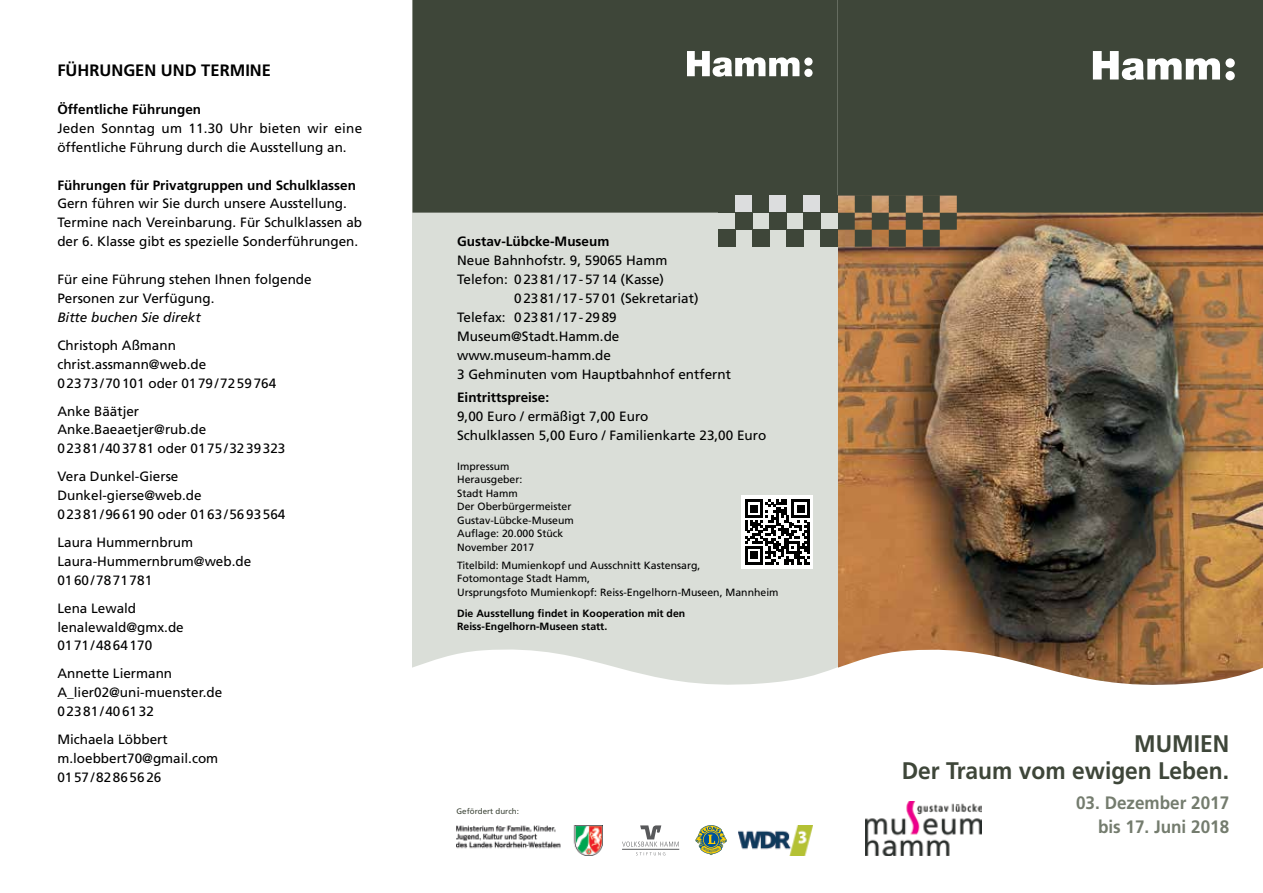
<style>
.page{position:relative;width:1263px;height:893px;background:#fff}
.page>*{position:absolute;margin:0;border:0;box-sizing:border-box;transform-origin:0 0}
.t1{font:700 24px/27px "Frutiger";color:#3e4639;text-align:right;scale:.95 1}
.t2{font:700 18px/24px "Frutiger";color:#747c6e;text-align:right;scale:.95 1}
.t3{font:700 16.5px "Frutiger";color:#000}
.t4{font:13.5px/18.9px "Frutiger";color:#000}
.t5{font:700 13.5px "Frutiger";color:#000}
.t6{font:italic 13.5px "Frutiger";color:#000}
.t7{font:10.5px/13.5px "Frutiger";color:#000}
.t8{font:700 10.5px/13.5px "Frutiger";color:#000}
.t9{font:7.95px "Frutiger";color:#3e4639}
</style>
<div class="page">
<img style="left:838px;top:247px;width:425px;height:403px">
<svg style="left:838px;top:0;width:425px;height:247px;fill:#3e4639"></svg>
<svg style="left:838px;top:650px;width:425px;height:35px"></svg>
<svg style="left:1093px;top:51px;width:127px;height:29px"></svg>
<svg style="left:1225px;top:58px;width:10px;height:10px"></svg>
<div style="left:1225px;top:71px;width:10px;height:9px;background:#fff;border-radius:50%"></div>
<div style="left:412px;top:0;width:426px;height:693px;background:#daded8"></div>
<svg style="left:412px;top:0;width:426px;height:247px;fill:#3e4639"></svg>
<svg style="left:412px;top:649px;width:426px;height:207px"></svg>
<div style="left:719px;top:196px;width:17px;height:17px;background:#3e4639"></div>
<div style="left:719px;top:230px;width:17px;height:17px;background:#3e4639"></div>
<div style="left:736px;top:196px;width:17px;height:17px;background:#dcddde"></div>
<div style="left:736px;top:213px;width:17px;height:17px;background:#3e4639"></div>
<div style="left:753px;top:196px;width:17px;height:17px;background:#3e4639"></div>
<div style="left:753px;top:230px;width:17px;height:17px;background:#3e4639"></div>
<div style="left:770px;top:196px;width:17px;height:17px;background:#dcddde"></div>
<div style="left:770px;top:213px;width:17px;height:17px;background:#3e4639"></div>
<div style="left:787px;top:196px;width:17px;height:17px;background:#3e4639"></div>
<div style="left:787px;top:230px;width:17px;height:17px;background:#3e4639"></div>
<div style="left:804px;top:196px;width:17px;height:17px;background:#dcddde"></div>
<div style="left:804px;top:213px;width:17px;height:17px;background:#3e4639"></div>
<div style="left:821px;top:196px;width:17px;height:17px;background:#3e4639"></div>
<div style="left:821px;top:230px;width:17px;height:17px;background:#3e4639"></div>
<img style="left:865px;top:801px;width:117px;height:55px">
<svg style="left:687px;top:51px;width:112px;height:26px"></svg>
<div style="left:804px;top:58px;width:8px;height:8px;background:#fff;border-radius:50%"></div>
<div style="left:804px;top:69px;width:8px;height:8px;background:#fff;border-radius:50%"></div>
<div style="left:741px;top:496px;width:72px;height:73px;background:#fff"></div>
<svg style="left:745px;top:499px;width:65px;height:65px"></svg>
<img style="left:738px;top:826px;width:75px;height:29px">
<img style="left:457px;top:825px;width:146px;height:30px">
<svg style="left:622px;top:825px;width:57px;height:30px"></svg>
<svg style="left:695px;top:825px;width:32px;height:30px"></svg>
<p class="t3" style="left:57px;top:61px;width:215px">FÜHRUNGEN UND TERMINE</p>
<p class="t5" style="left:57px;top:101px;width:145px">Öffentliche Führungen</p>
<p class="t4" style="left:57px;top:119px;width:306px">Jeden Sonntag um 11.30 Uhr bieten wir eine öffentliche Führung durch die Ausstellung an.</p>
<p class="t5" style="left:57px;top:177px;width:300px">Führungen für Privatgruppen und Schulklassen</p>
<p class="t4" style="left:57px;top:194px;width:306px">Gern führen wir Sie durch unsere Ausstellung.<br>Termine nach Vereinbarung. Für Schulklassen ab der 6. Klasse gibt es spezielle Sonderführungen.</p>
<p class="t4" style="left:57px;top:270px;width:256px">Für eine Führung stehen Ihnen folgende<br>Personen zur Verfügung.</p>
<p class="t6" style="left:57px;top:309px;width:145px">Bitte buchen Sie direkt</p>
<p class="t4" style="left:57px;top:336px;width:220px">Christoph Aßmann christ.assmann@web.de<br>02373/70101 oder 0179/7259764</p>
<p class="t4" style="left:57px;top:401px;width:229px">Anke Bäätjer<br>Anke.Baeaetjer@rub.de<br>02381/403781 oder 0175/3239323</p>
<p class="t4" style="left:57px;top:467px;width:229px">Vera Dunkel-Gierse<br>Dunkel-gierse@web.de<br>02381/966190 oder 0163/5693564</p>
<p class="t4" style="left:57px;top:533px;width:195px">Laura Hummernbrum<br>Laura-Hummernbrum@web.de<br>0160/7871781</p>
<p class="t4" style="left:57px;top:599px;width:128px">Lena Lewald lenalewald@gmx.de<br>0171/4864170</p>
<p class="t4" style="left:57px;top:664px;width:166px">Annette Liermann<br>A_lier02@uni-muenster.de<br>02381/406132</p>
<p class="t4" style="left:57px;top:730px;width:162px">Michaela Löbbert m.loebbert70@gmail.com<br>0157/82865626</p>
<p class="t5" style="left:457px;top:234px;width:154px">Gustav-Lübcke-Museum</p>
<p class="t4" style="left:457px;top:251px;width:212px">Neue Bahnhofstr. 9, 59065 Hamm</p>
<p class="t4" style="left:457px;top:270px;width:208px">Telefon: 02381/17-5714 (Kasse)</p>
<p class="t4" style="left:514px;top:289px;width:186px">02381/17-5701 (Sekretariat)</p>
<p class="t4" style="left:457px;top:308px;width:161px">Telefax: 02381/17-2989</p>
<p class="t4" style="left:457px;top:327px;width:164px">Museum@Stadt.Hamm.de</p>
<p class="t4" style="left:457px;top:346px;width:155px">www.museum-hamm.de</p>
<p class="t4" style="left:457px;top:365px;width:275px">3 Gehminuten vom Hauptbahnhof entfernt</p>
<p class="t5" style="left:457px;top:389px;width:94px">Eintrittspreise:</p>
<p class="t4" style="left:457px;top:407px;width:311px">9,00 Euro / ermäßigt 7,00 Euro<br>Schulklassen 5,00 Euro / Familienkarte 23,00 Euro</p>
<p class="t7" style="left:457px;top:459px;width:118px">Impressum<br>Herausgeber:<br>Stadt Hamm<br>Der Oberbürgermeister<br>Gustav-Lübcke-Museum<br>Auflage: 20.000 Stück<br>November 2017</p>
<p class="t7" style="left:457px;top:558px;width:323px">Titelbild: Mumienkopf und Ausschnitt Kastensarg,<br>Fotomontage Stadt Hamm,<br>Ursprungsfoto Mumienkopf: Reiss-Engelhorn-Museen, Mannheim</p>
<p class="t8" style="left:457px;top:606px;width:230px">Die Ausstellung findet in Kooperation mit den<br>Reiss-Engelhorn-Museen statt.</p>
<p class="t9" style="left:456px;top:807px;width:64px">Gefördert durch:</p>
<h1 class="t1" style="left:902px;top:731px;width:346px">MUMIEN<br>Der Traum vom ewigen Leben.</h1>
<h2 class="t2" style="left:1076px;top:791px;width:163px">03. Dezember 2017 bis 17. Juni 2018</h2>
</div>
